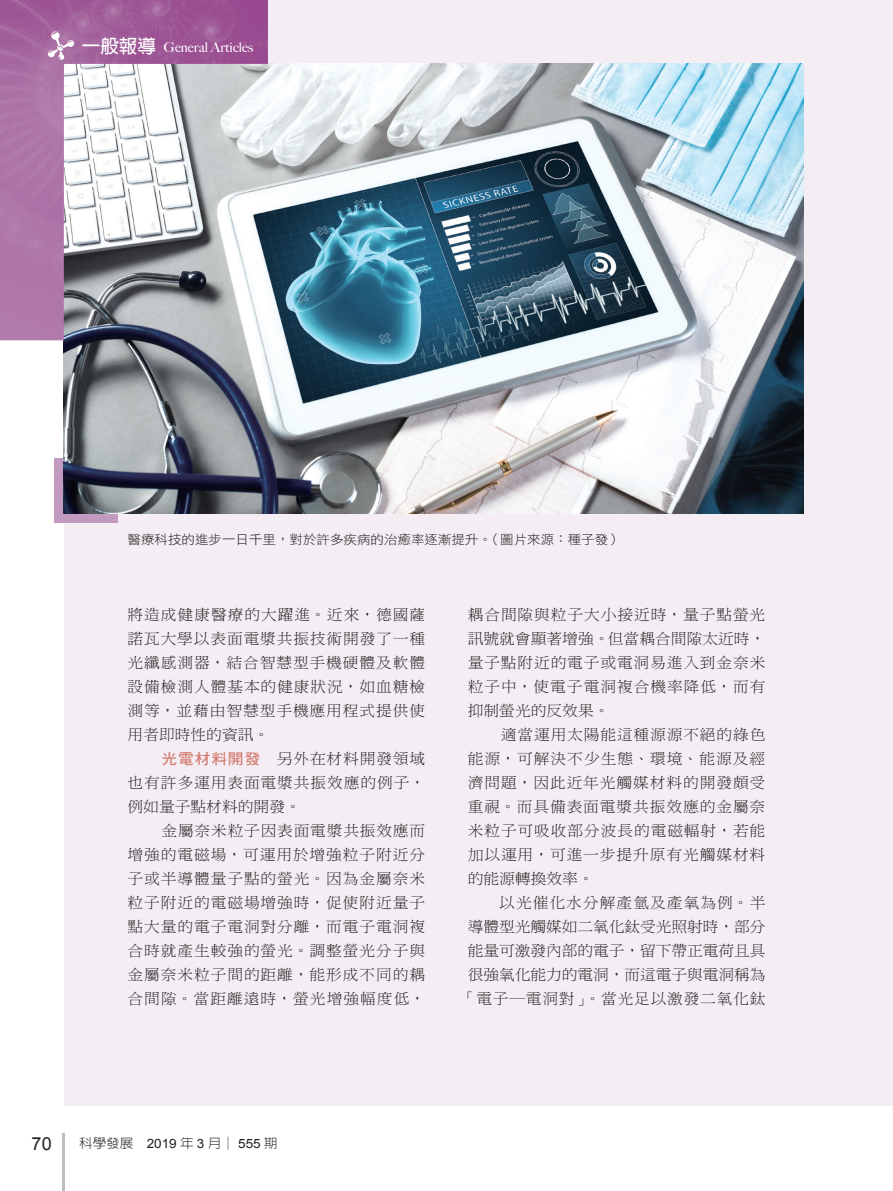
<style>
.page{position:relative;width:893px;height:1191px;background:#fff}
.page>*{position:absolute;margin:0;border:0;box-sizing:border-box;transform-origin:0 0}
.t1{font:18px "Arial";color:#231f20}
.內文{font:15px/24px "DF Ming Std W3";letter-spacing:.055em;color:#231f20;text-align:justify;scale:1.05 1}
.內文-2{font:15px/24px "DF Ming Std W3";letter-spacing:-.005em;color:#231f20;text-align:right;scale:1.05 1}
.t2{font:500 13.5px "Big Caslon";color:#fff}
.圖說{font:12.9px "DF Hei Std W3";color:#231f20;scale:1.05 1}
.t3{font:300 12.9px "AR New Hei B5";color:#231f20;scale:1.05 1}
.s1{font-family:"AR New Hei B5";font-weight:700;font-size:18.6px}
.s2{font-family:"DF Hei Std W7";color:#d47e73}
.s3{font-family:"Arial";font-weight:400}
</style>
<div class="page">
<div style="left:64px;top:0;width:829px;height:1106px;background:#f4eef4"></div>
<hr style="left:63px;top:1133px;width:2px;height:58px;background:#bcbdc0">
<div style="left:54px;top:458px;width:10px;height:55px;background:#c39abf"></div>
<div style="left:54px;top:513px;width:64px;height:9px;background:#c39abf"></div>
<img style="left:64px;top:64px;width:740px;height:449px">
<img style="left:0;top:0;width:268px;height:340px">
<svg style="left:48px;top:31px;width:26px;height:29px"></svg>
<p class="t2" style="left:82px;top:36px;width:173px"><span class="s1">一般報導</span> General Articles</p>
<p class="圖說" style="left:128px;top:533px;width:472px">醫療科技的進步一日千里，對於許多疾病的治癒率逐漸提升。（圖片來源：種子發）</p>
<p class="內文" style="left:128px;top:602px;width:285px">將造成健康醫療的大躍進。近來，德國薩諾瓦大學以表面電漿共振技術開發了一種光纖感測器，結合智慧型手機硬體及軟體設備檢測人體基本的健康狀況，如血糖檢測等，並藉由智慧型手機應用程式提供使用者即時性的資訊。</p>
<p class="內文" style="left:128px;top:746px;width:285px;text-indent:34px"><span class="s2">光電材料開發</span>　另外在材料開發領域也有許多運用表面電漿共振效應的例子，例如量子點材料的開發。</p>
<p class="內文" style="left:128px;top:818px;width:285px;text-indent:34px">金屬奈米粒子因表面電漿共振效應而增強的電磁場，可運用於增強粒子附近分子或半導體量子點的螢光。因為金屬奈米粒子附近的電磁場增強時，促使附近量子點大量的電子電洞對分離，而電子電洞複合時就產生較強的螢光。調整螢光分子與金屬奈米粒子間的距離，能形成不同的耦合間隙。當距離遠時，螢光增強幅度低，</p>
<p class="內文" style="left:468px;top:602px;width:285px">耦合間隙與粒子大小接近時，量子點螢光訊號就會顯著增強。但當耦合間隙太近時，量子點附近的電子或電洞易進入到金奈米粒子中，使電子電洞複合機率降低，而有抑制螢光的反效果。</p>
<p class="內文" style="left:468px;top:722px;width:285px;text-indent:33px">適當運用太陽能這種源源不絕的綠色能源，可解決不少生態、環境、能源及經濟問題，因此近年光觸媒材料的開發頗受重視。而具備表面電漿共振效應的金屬奈米粒子可吸收部分波長的電磁輻射，若能加以運用，可進一步提升原有光觸媒材料的能源轉換效率。</p>
<p class="內文-2" style="left:460px;top:890px;width:293px">以光催化水分解產氫及產氧為例。半<br>導體型光觸媒如二氧化鈦受光照射時，部分能量可激發內部的電子，留下帶正電荷且具很強氧化能力的電洞，而這電子與電洞稱為「電子─電洞對」。當光足以激發二氧化鈦</p>
<p class="t1" style="left:32px;top:1131px;width:22px">70</p>
<p class="t3" style="left:79px;top:1136px;width:190px">科學發展 <span class="s3">2019</span> 年 <span class="s3">3</span> 月│ <span class="s3">555</span> 期</p>
</div>
